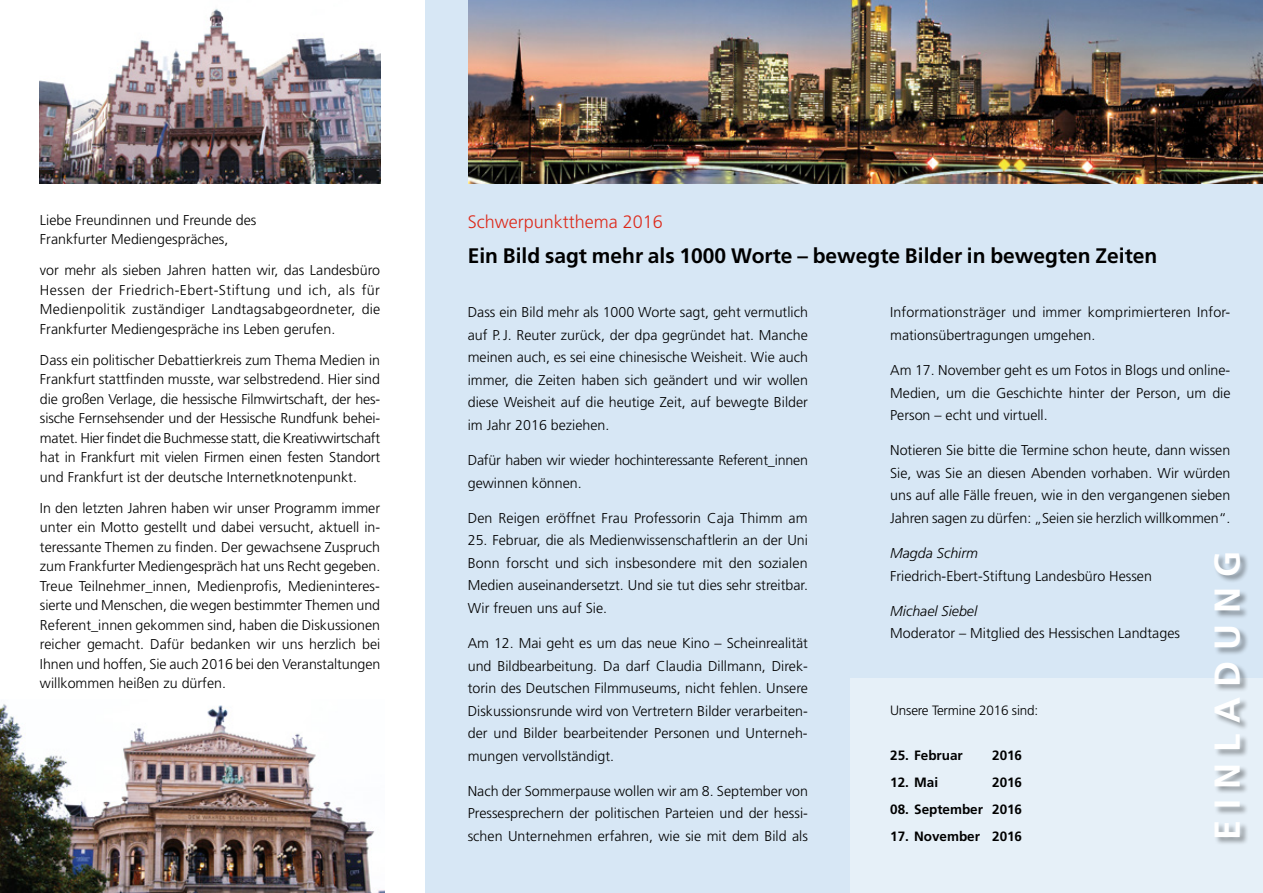
<style>
.page{position:relative;width:1263px;height:893px;background:#fff}
.page>*{position:absolute;margin:0;border:0;box-sizing:border-box;transform-origin:0 0}
.t1{font:700 36px "Frutiger";color:#fff}
.t2{font:700 21px "Frutiger";color:#000}
.t3{font:300 18px "Frutiger";color:#dd2a1b}
.t4{font:300 14.25px/22.5px "Frutiger";color:#000;text-align:justify}
.t5{font:italic 300 14.25px "Frutiger";color:#000}
.t6{font:700 13.5px "Frutiger";color:#000}
.t7{font:300 13.5px "Frutiger";letter-spacing:-.015em;color:#000}
</style>
<div class="page">
<img style="left:0;top:704px;width:385px;height:189px">
<div style="left:425px;top:0;width:838px;height:893px;background:#d7e7f5"></div>
<div style="left:850px;top:678px;width:413px;height:215px;background:#e6f0f8"></div>
<div style="left:1214px;top:553px;width:35px;height:292px;background:#000;opacity:.35"></div>
<img style="left:40px;top:8px;width:340px;height:176px">
<img style="left:469px;top:0;width:794px;height:184px">
<p class="t4" style="left:40px;top:210px;width:218px;line-height:19.5px">Liebe Freundinnen und Freunde des<br>Frankfurter Mediengespräches,</p>
<p class="t4" style="left:40px;top:261px;width:342px;line-height:19.5px">vor mehr als sieben Jahren hatten wir, das Landesbüro Hessen der Friedrich-Ebert-Stiftung und ich, als für Medienpolitik zuständiger Landtagsabgeordneter, die Frankfurter Mediengespräche ins Leben gerufen.</p>
<p class="t4" style="left:40px;top:350px;width:342px;line-height:19.5px">Dass ein politischer Debattierkreis zum Thema Medien in Frankfurt stattfinden musste, war selbstredend. Hier sind die großen Verlage, die hessische Filmwirtschaft, der hes&shy;sische Fernsehsender und der Hessische Rundfunk behei&shy;matet. Hier findet die Buchmesse statt, die Kreativwirtschaft hat in Frankfurt mit vielen Firmen einen festen Standort und Frankfurt ist der deutsche Internetknotenpunkt.</p>
<p class="t4" style="left:40px;top:498px;width:342px;line-height:19.5px">In den letzten Jahren haben wir unser Programm immer unter ein Motto gestellt und dabei versucht, aktuell in&shy;teressante Themen zu finden. Der gewachsene Zuspruch zum Frankfurter Mediengespräch hat uns Recht gegeben.<br>Treue Teilnehmer_innen, Medienprofis, Medieninteres&shy;sierte und Menschen, die wegen bestimmter Themen und Referent_innen gekommen sind, haben die Diskussionen reicher gemacht. Dafür bedanken wir uns herzlich bei Ihnen und hoffen, Sie auch 2016 bei den Veranstaltungen willkommen heißen zu dürfen.</p>
<p class="t3" style="left:468px;top:211px;width:197px">Schwerpunktthema 2016</p>
<h2 class="t2" style="left:468px;top:244px;width:691px">Ein Bild sagt mehr als 1000 Worte – bewegte Bilder in bewegten Zeiten</h2>
<p class="t4" style="left:468px;top:301px;width:342px">Dass ein Bild mehr als 1000 Worte sagt, geht vermutlich auf P.J. Reuter zurück, der dpa gegründet hat. Manche meinen auch, es sei eine chinesische Weisheit. Wie auch immer, die Zeiten haben sich geändert und wir wollen diese Weisheit auf die heutige Zeit, auf bewegte Bilder im Jahr 2016 beziehen.</p>
<p class="t4" style="left:468px;top:449px;width:342px">Dafür haben wir wieder hochinteressante Referent_innen gewinnen können.</p>
<p class="t4" style="left:468px;top:507px;width:341px">Den Reigen eröffnet Frau Professorin Caja Thimm am</p>
<p class="t4" style="left:468px;top:529px;width:342px">25. Februar, die als Medienwissenschaftlerin an der Uni Bonn forscht und sich insbesondere mit den sozialen Medien auseinandersetzt. Und sie tut dies sehr streitbar.<br>Wir freuen uns auf Sie.</p>
<p class="t4" style="left:468px;top:632px;width:342px">Am 12. Mai geht es um das neue Kino – Scheinrealität und Bildbearbeitung. Da darf Claudia Dillmann, Direk&shy;torin des Deutschen Filmmuseums, nicht fehlen. Unsere Diskussionsrunde wird von Vertretern Bilder verarbeiten&shy;der und Bilder bearbeitender Personen und Unterneh&shy;mungen vervollständigt.</p>
<p class="t4" style="left:468px;top:780px;width:342px">Nach der Sommerpause wollen wir am 8. September von Pressesprechern der politischen Parteien und der hessi&shy;schen Unternehmen erfahren, wie sie mit dem Bild als</p>
<p class="t4" style="left:890px;top:301px;width:340px">Informationsträger und immer komprimierteren Infor&shy;mationsübertragungen umgehen.</p>
<p class="t4" style="left:890px;top:359px;width:342px">Am 17. November geht es um Fotos in Blogs und online-Medien, um die Geschichte hinter der Person, um die Person – echt und virtuell.</p>
<p class="t4" style="left:890px;top:439px;width:342px">Notieren Sie bitte die Termine schon heute, dann wissen Sie, was Sie an diesen Abenden vorhaben. Wir würden uns auf alle Fälle freuen, wie in den vergangenen sieben Jahren sagen zu dürfen: „Seien sie herzlich willkommen“.</p>
<p class="t5" style="left:890px;top:545px;width:89px">Magda Schirm</p>
<p class="t4" style="left:890px;top:564px;width:263px">Friedrich-Ebert-Stiftung Landesbüro Hessen</p>
<p class="t5" style="left:890px;top:603px;width:89px">Michael Siebel</p>
<p class="t4" style="left:890px;top:622px;width:291px">Moderator – Mitglied des Hessischen Landtages</p>
<h1 class="t1" style="left:1206px;top:840px;width:291px;rotate:-90deg">E I N L A D U N G</h1>
<p class="t7" style="left:890px;top:703px;width:149px">Unsere Termine 2016 sind:</p>
<p class="t6" style="left:890px;top:748px;width:74px">25. Februar</p>
<p class="t6" style="left:992px;top:748px;width:31px">2016</p>
<p class="t6" style="left:890px;top:774px;width:49px">12. Mai</p>
<p class="t6" style="left:992px;top:774px;width:31px">2016</p>
<p class="t6" style="left:890px;top:801px;width:133px">08. September 2016</p>
<p class="t6" style="left:890px;top:828px;width:133px">17. November 2016</p>
</div>
